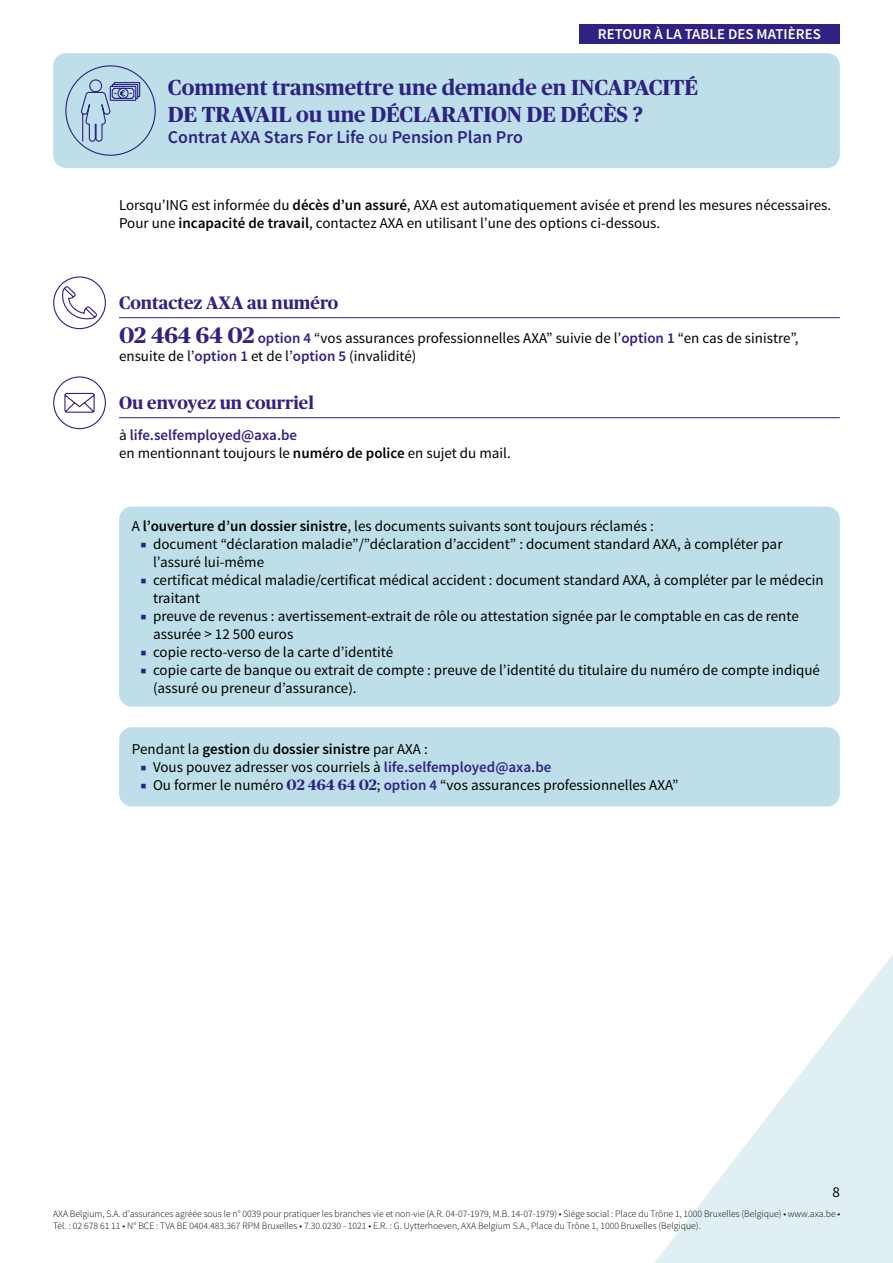
<style>
.page{position:relative;width:893px;height:1263px;background:#fff}
.page>*{position:absolute;margin:0;border:0;box-sizing:border-box;transform-origin:0 0}
.t1{font:700 21.75px/26.1px "Publico Headline";color:#2e2382}
.t2{font:700 18px "Publico Headline";color:#2e2382}
.t3{font:600 18px "Source Sans Pro";color:#2e2382}
.t4{font:15px/18px "Source Sans Pro";color:#000}
.t5{font:600 15px "Source Sans Pro";color:#000}
.t6{font:600 15px "Source Sans Pro";color:#fff}
.t7{font:300 9.75px/11.7px "Source Sans Pro";color:#000}
.s1{font-weight:400}
.s2{font-weight:600}
.s3{font-family:"Publico Headline";font-weight:700;font-size:22.5px;color:#2e2382}
.s4{font-weight:600;color:#2e2382}
.s5{font-size:22.5px;color:#2e2382}
.s6{font-family:"Publico Headline";font-weight:700;color:#2e2382}
</style>
<div class="page">
<svg style="left:655px;top:955px;width:238px;height:308px"></svg>
<div style="left:53px;top:53px;width:787px;height:115px;background:#bedfe9;border-radius:13px"></div>
<svg style="left:79px;top:68px;width:62px;height:74px"></svg>
<hr style="left:119px;top:417px;width:721px;height:1px;background:#2e2382">
<div style="left:53px;top:376px;width:53px;height:53px;border:1px solid #2e2382;border-radius:50%"></div>
<svg style="left:64px;top:392px;width:31px;height:21px"></svg>
<div style="left:119px;top:727px;width:721px;height:79px;background:#bedfe9;border-radius:13px"></div>
<hr style="left:119px;top:317px;width:721px;height:1px;background:#2e2382">
<div style="left:53px;top:276px;width:53px;height:53px;border:1px solid #2e2382;border-radius:50%"></div>
<svg style="left:62px;top:285px;width:36px;height:35px"></svg>
<div style="left:119px;top:507px;width:721px;height:200px;background:#bedfe9;border-radius:13px"></div>
<div style="left:579px;top:24px;width:260px;height:20px;background:#2e2382"></div>
<p class="t6" style="left:598px;top:25px;width:225px">RETOUR À LA TABLE DES MATIÈRES</p>
<h1 class="t1" style="left:168px;top:73px;width:531px">Comment transmettre une demande en INCAPACITÉ<br>DE TRAVAIL ou une DÉCLARATION DE DÉCÈS ?</h1>
<p class="t3" style="left:168px;top:126px;width:356px">Contrat AXA Stars For Life <span class="s1">ou</span> Pension Plan Pro</p>
<p class="t4" style="left:119px;top:196px;width:714px">Lorsqu’ING est informée du <span class="s2">décès d’un assuré</span>, AXA est automatiquement avisée et prend les mesures nécessaires.<br>Pour une <span class="s2">incapacité de travail</span>, contactez AXA en utilisant l’une des options ci-dessous.</p>
<p class="t2" style="left:119px;top:290px;width:221px">Contactez AXA au numéro</p>
<p class="t4" style="left:119px;top:329px;width:681px"><span class="s3">02 464 64 02</span> <span class="s4">option 4</span> “vos assurances professionnelles AXA” suivie de l’<span class="s4">option 1</span> “en cas de sinistre”, ensuite de l’<span class="s4">option 1</span> et de l’<span class="s4">option 5</span> (invalidité)</p>
<p class="t2" style="left:119px;top:390px;width:196px">Ou envoyez un courriel</p>
<p class="t4" style="left:119px;top:427px;width:393px">à <span class="s4">life.selfemployed@axa.be<br></span>en mentionnant toujours le <span class="s2">numéro de police</span> en sujet du mail.</p>
<p class="t4" style="left:132px;top:517px;width:524px">A <span class="s2">l’ouverture d’un dossier sinistre</span>, les documents suivants sont toujours réclamés :</p>
<p class="t4" style="left:153px;top:535px;width:631px;text-indent:-13px"><span class="s5">■</span> document “déclaration maladie”/”déclaration d’accident” : document standard AXA, à compléter par l’assuré lui-même</p>
<p class="t4" style="left:153px;top:571px;width:672px;text-indent:-13px"><span class="s5">■</span> certificat médical maladie/certificat médical accident : document standard AXA, à compléter par le médecin traitant</p>
<p class="t4" style="left:153px;top:607px;width:647px;text-indent:-13px"><span class="s5">■</span> preuve de revenus : avertissement-extrait de rôle ou attestation signée par le comptable en cas de rente assurée &gt; 12 500 euros</p>
<p class="t4" style="left:140px;top:643px;width:254px"><span class="s5">■</span> copie recto-verso de la carte d’identité</p>
<p class="t4" style="left:153px;top:661px;width:668px;text-indent:-13px"><span class="s5">■</span> copie carte de banque ou extrait de compte : preuve de l’identité du titulaire du numéro de compte indiqué (assuré ou preneur d’assurance).</p>
<p class="t5" style="left:132px;top:740px;width:297px"><span class="s1">Pendant la</span> gestion <span class="s1">du</span> dossier sinistre <span class="s1">par AXA :</span></p>
<p class="t4" style="left:140px;top:759px;width:413px"><span class="s5">■</span> Vous pouvez adresser vos courriels à <span class="s4">life.selfemployed@axa.be</span></p>
<p class="t4" style="left:140px;top:777px;width:540px"><span class="s5">■</span> Ou former le numéro <span class="s6">02 464 64 02</span>; <span class="s4">option 4</span> “vos assurances professionnelles AXA”</p>
<p class="t4" style="left:832px;top:1183px;width:9px">8</p>
<p class="t7" style="left:53px;top:1208px;width:789px">AXA Belgium, S.A. d’assurances agréée sous le n° 0039 pour pratiquer les branches vie et non-vie (A.R. 04-07-1979, M.B. 14-07-1979) • Siège social : Place du Trône 1, 1000 Bruxelles (Belgique) • www.axa.be •<br>Tél. : 02 678 61 11 • N° BCE : TVA BE 0404.483.367 RPM Bruxelles • 7.30.0230 - 1021 • E.R. : G. Uytterhoeven, AXA Belgium S.A., Place du Trône 1, 1000 Bruxelles (Belgique).</p>
</div>
